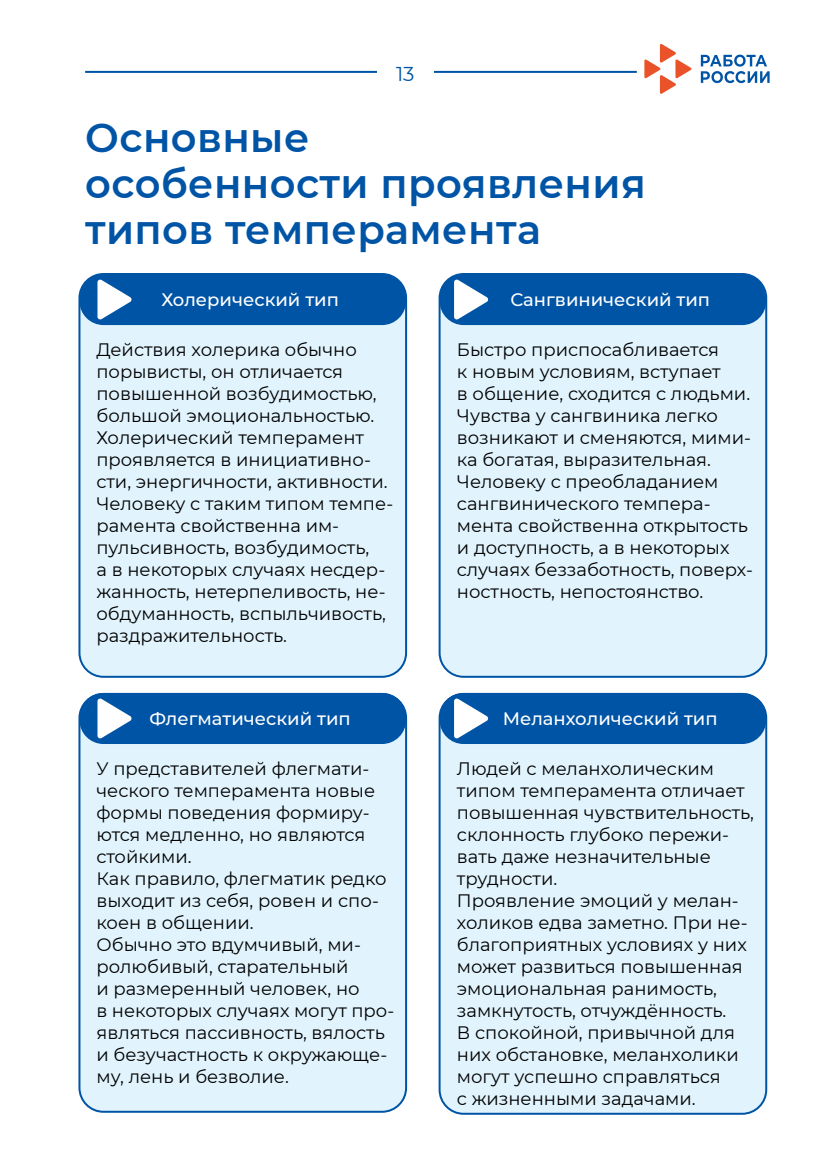
<style>
.page{position:relative;width:823px;height:1163px;background:#fff}
.page>*{position:absolute;margin:0;border:0;box-sizing:border-box;transform-origin:0 0}
.t1{font:600 40px/46px "Montserrat";letter-spacing:.01em;color:#0054a6}
.t2{font:20px "Montserrat";color:#0054a6}
.t3{font:18px/22px "Montserrat";color:#000}
.t4{font:500 18px "Montserrat";color:#fff}
</style>
<div class="page">
<div style="left:79px;top:274px;width:327px;height:402px;background:#e1f4fd;border-radius:24px"></div>
<div style="left:78px;top:273px;width:329px;height:404px;border:2px solid #0054a6;border-radius:24px"></div>
<div style="left:79px;top:693px;width:327px;height:418px;background:#e1f4fd;border-radius:24px"></div>
<div style="left:78px;top:692px;width:329px;height:420px;border:2px solid #0054a6;border-radius:24px"></div>
<div style="left:439px;top:274px;width:326px;height:402px;background:#e1f4fd;border-radius:24px"></div>
<div style="left:438px;top:273px;width:328px;height:404px;border:2px solid #0054a6;border-radius:24px"></div>
<div style="left:439px;top:693px;width:326px;height:420px;background:#e1f4fd;border-radius:24px"></div>
<div style="left:438px;top:692px;width:328px;height:422px;border:2px solid #0054a6;border-radius:24px"></div>
<div style="left:79px;top:274px;width:327px;height:51px;background:#0054a6;border-radius:24px"></div>
<div style="left:79px;top:692px;width:327px;height:52px;background:#0054a6;border-radius:24px"></div>
<div style="left:439px;top:274px;width:326px;height:51px;background:#0054a6;border-radius:24px"></div>
<div style="left:439px;top:692px;width:326px;height:52px;background:#0054a6;border-radius:24px"></div>
<svg style="left:97px;top:279px;width:35px;height:41px"></svg>
<svg style="left:97px;top:698px;width:35px;height:41px"></svg>
<svg style="left:454px;top:279px;width:34px;height:41px"></svg>
<svg style="left:454px;top:698px;width:34px;height:41px"></svg>
<hr style="left:85px;top:71px;width:551px;height:2px;background:#0054a6">
<div style="left:376px;top:51px;width:57px;height:40px;background:#fff"></div>
<svg style="left:644px;top:44px;width:47px;height:50px"></svg>
<svg style="left:700px;top:55px;width:69px;height:28px"></svg>
<p class="t2" style="left:396px;top:60px;width:20px">13</p>
<h1 class="t1" style="left:85px;top:113px;width:562px">Основные<br>особенности проявления типов темперамента</h1>
<p class="t4" style="left:161px;top:287px;width:179px">Холерический тип</p>
<p class="t3" style="left:96px;top:337px;width:298px">Действия холерика обычно порывисты, он отличается повышенной возбудимостью, большой эмоциональностью.<br>Холерический темперамент проявляется в инициативно&shy;сти, энергичности, активности.<br>Человеку с таким типом темпе&shy;рамента свойственна им&shy;пульсивность, возбудимость,<br>а в некоторых случаях несдер&shy;жанность, нетерпеливость, не&shy;обдуманность, вспыльчивость, раздражительность.</p>
<p class="t4" style="left:149px;top:706px;width:203px">Флегматический тип</p>
<p class="t3" style="left:96px;top:756px;width:299px">У представителей флегмати&shy;ческого темперамента новые формы поведения формиру&shy;ются медленно, но являются стойкими.<br>Как правило, флегматик редко выходит из себя, ровен и спо&shy;коен в общении.<br>Обычно это вдумчивый, ми&shy;ролюбивый, старательный<br>и размеренный человек, но<br>в некоторых случаях могут про&shy;являться пассивность, вялость и безучастность к окружающе&shy;му, лень и безволие.</p>
<p class="t4" style="left:510px;top:287px;width:201px">Сангвинический тип</p>
<p class="t3" style="left:456px;top:337px;width:297px">Быстро приспосабливается<br>к новым условиям, вступает<br>в общение, сходится с людьми.<br>Чувства у сангвиника легко возникают и сменяются, мими&shy;ка богатая, выразительная.<br>Человеку с преобладанием сангвинического темпера&shy;мента свойственна открытость и доступность, а в некоторых случаях беззаботность, поверх&shy;ностность, непостоянство.</p>
<p class="t4" style="left:502px;top:706px;width:216px">Меланхолический тип</p>
<p class="t3" style="left:456px;top:756px;width:298px">Людей с меланхолическим типом темперамента отличает повышенная чувствительность, склонность глубоко пережи&shy;вать даже незначительные трудности.<br>Проявление эмоций у мелан&shy;холиков едва заметно. При не&shy;благоприятных условиях у них может развиться повышенная эмоциональная ранимость, замкнутость, отчуждённость.<br>В спокойной, привычной для них обстановке, меланхолики могут успешно справляться<br>с жизненными задачами.</p>
</div>
